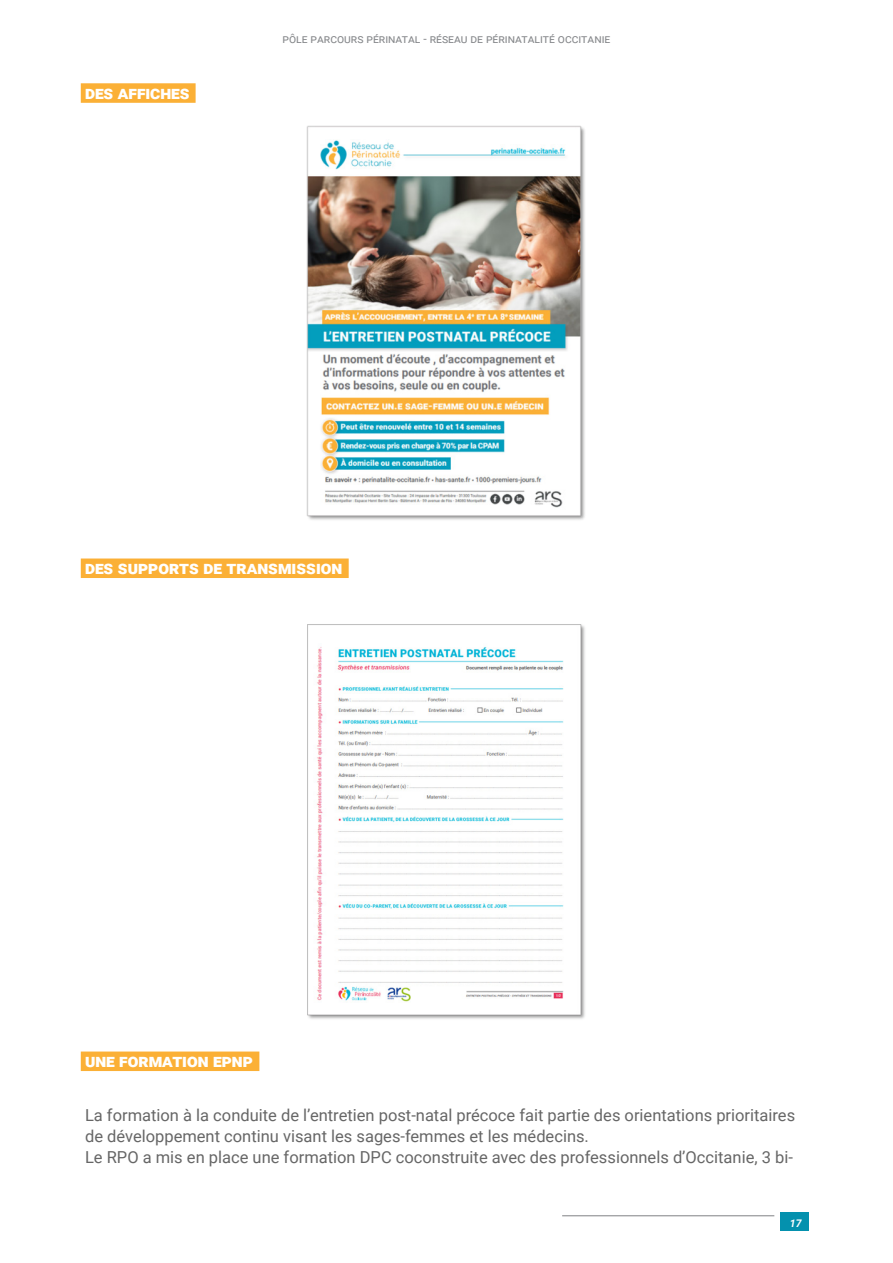
<style>
.page{position:relative;width:893px;height:1263px;background:#fff}
.page>*{position:absolute;margin:0;border:0;box-sizing:border-box;transform-origin:0 0}
.t1{font:900 18px "Roboto";color:#fff}
.t2{font:16.5px/21px "Roboto";color:#666}
.t3{font:12px "Roboto";color:#87898c}
.t4{font:italic 700 10.5px "Roboto";color:#fff}
</style>
<div class="page">
<div style="left:81px;top:83px;width:115px;height:20px;background:#fbb036"></div>
<div style="left:81px;top:558px;width:268px;height:20px;background:#fbb036"></div>
<div style="left:81px;top:1051px;width:178px;height:20px;background:#fbb036"></div>
<img style="left:307px;top:624px;width:278px;height:395px">
<img style="left:306px;top:125px;width:279px;height:395px">
<div style="left:780px;top:1212px;width:28px;height:19px;background:#0491ae"></div>
<hr style="left:562px;top:1215px;width:212px;height:1px;background:#808285">
<p class="t1" style="left:85px;top:80px;width:106px">des affiches</p>
<p class="t3" style="left:283px;top:30px;width:329px">pôle parcours périnatal - réseau de périnatalité occitanie</p>
<p class="t1" style="left:85px;top:555px;width:259px">des supports de transmission</p>
<p class="t1" style="left:85px;top:1048px;width:169px">une formation epnp</p>
<p class="t2" style="left:85px;top:1104px;width:712px">La formation à la conduite de l’entretien post-natal précoce fait partie des orientations prioritaires de développement continu visant les sages-femmes et les médecins.</p>
<p class="t2" style="left:85px;top:1146px;width:709px">Le RPO a mis en place une formation DPC coconstruite avec des professionnels d’Occitanie, 3 bi-</p>
<p class="t4" style="left:790px;top:1216px;width:13px">17</p>
</div>
